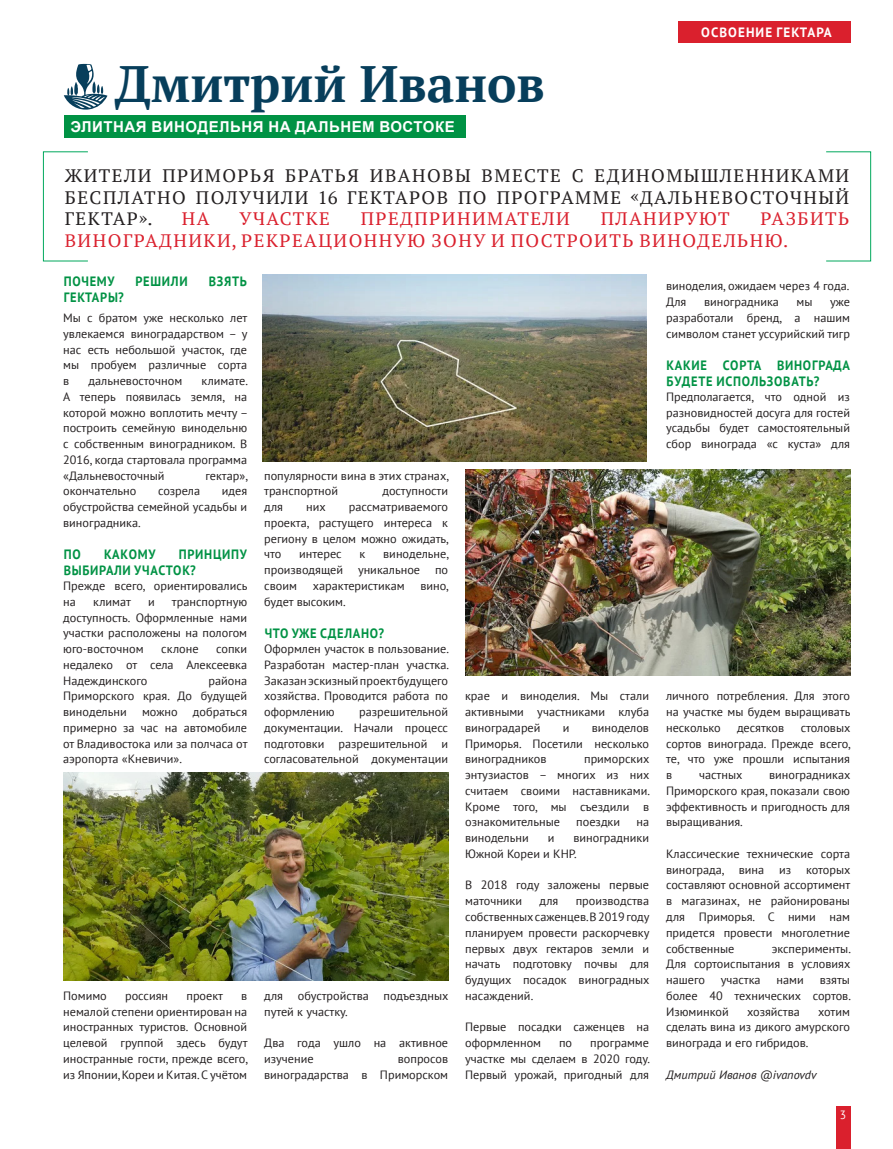
<style>
.page{position:relative;width:893px;height:1149px;background:#fff}
.page>*{position:absolute;margin:0;border:0;box-sizing:border-box;transform-origin:0 0}
.AuroraHeader1{font:700 51px "PT Serif";color:#073e5b}
.AuroraZabivka1{font:18px/21.6px "PT Serif";letter-spacing:.08em;color:#231f20;text-align:justify}
.AuroraZabivka1-2{font:18px/21.6px "PT Serif";letter-spacing:.08em;color:#da202d}
.AuroraSubheader1{font:700 15px "Arial";letter-spacing:.035em;color:#fff}
.auroraText2{font:700 13.5px/16.2px "PT Sans";letter-spacing:.06em;color:#009244;scale:.92 1}
.AuroraText1{font:700 13.5px "PT Sans";letter-spacing:.08em;color:#fff}
.auroraText2-2{font:12px/15.8px "PT Sans";color:#231f20;text-align:justify}
.auroraText2-3{font:italic 12px "PT Sans";color:#231f20}
.AuroraText1-2{font:12px "PT Sans";color:#fff}
</style>
<div class="page">
<img style="left:262px;top:274px;width:385px;height:187px">
<img style="left:465px;top:469px;width:385px;height:206px">
<img style="left:63px;top:772px;width:385px;height:208px">
<div style="left:678px;top:21px;width:172px;height:22px;background:#da202d"></div>
<div style="left:836px;top:1106px;width:14px;height:42px;background:#da202d"></div>
<div style="left:64px;top:115px;width:402px;height:23px;background:#009244"></div>
<div style="left:43px;top:152px;width:45px;height:109px;border:1px solid #00a85c"></div>
<div style="left:826px;top:152px;width:45px;height:109px;border:1px solid #00a85c"></div>
<svg style="left:64px;top:64px;width:43px;height:46px"></svg>
<p class="AuroraHeader1" style="left:115px;top:51px;width:432px">Дмитрий Иванов</p>
<p class="AuroraSubheader1" style="left:71px;top:116px;width:386px">ЭЛИТНАЯ ВИНОДЕЛЬНЯ НА ДАЛЬНЕМ ВОСТОКЕ</p>
<p class="AuroraText1" style="left:701px;top:24px;width:132px">ОСВОЕНИЕ ГЕКТАРА</p>
<p class="AuroraZabivka1" style="left:65px;top:165px;width:786px">ЖИТЕЛИ ПРИМОРЬЯ БРАТЬЯ ИВАНОВЫ ВМЕСТЕ С ЕДИНОМЫШЛЕННИКАМИ БЕСПЛАТНО ПОЛУЧИЛИ 16 ГЕКТАРОВ ПО ПРОГРАММЕ «ДАЛЬНЕВОСТОЧНЫЙ ГЕКТАР».</p>
<p class="AuroraZabivka1-2" style="left:65px;top:208px;width:786px;text-indent:696px">РАЗБИТЬ<br>ВИНОГРАДНИКИ, РЕКРЕАЦИОННУЮ ЗОНУ И ПОСТРОИТЬ ВИНОДЕЛЬНЮ.</p>
<p class="AuroraZabivka1-2" style="left:182px;top:208px;width:29px">НА</p>
<p class="AuroraZabivka1-2" style="left:240px;top:208px;width:92px">УЧАСТКЕ</p>
<p class="AuroraZabivka1-2" style="left:361px;top:208px;width:211px">ПРЕДПРИНИМАТЕЛИ</p>
<p class="AuroraZabivka1-2" style="left:601px;top:208px;width:130px">ПЛАНИРУЮТ</p>
<p class="auroraText2" style="left:64px;top:273px;width:57px">ПОЧЕМУ</p>
<p class="auroraText2" style="left:135px;top:273px;width:58px">РЕШИЛИ</p>
<p class="auroraText2" style="left:209px;top:273px;width:43px">ВЗЯТЬ</p>
<p class="auroraText2" style="left:64px;top:289px;width:67px">ГЕКТАРЫ?</p>
<p class="auroraText2-2" style="left:63px;top:309px;width:186px">Мы с братом уже несколько лет увлекаемся виноградарством – у нас есть небольшой участок, где мы пробуем различные сорта в</p>
<p class="auroraText2-2" style="left:63px;top:372px;width:186px;text-indent:138px">климате.<br>А теперь появилась земля, на которой можно воплотить мечту – построить семейную винодельню с собственным виноградником. В 2016, когда стартовала программа «Дальневосточный</p>
<p class="auroraText2-2" style="left:89px;top:372px;width:95px">дальневосточном</p>
<p class="auroraText2-2" style="left:206px;top:467px;width:44px">гектар»,</p>
<p class="auroraText2-2" style="left:63px;top:483px;width:75px">окончательно</p>
<p class="auroraText2-2" style="left:158px;top:483px;width:43px">созрела</p>
<p class="auroraText2-2" style="left:63px;top:483px;width:185px;text-indent:159px">идея обустройства семейной усадьбы и виноградника.</p>
<p class="auroraText2" style="left:64px;top:545px;width:20px">ПО</p>
<p class="auroraText2" style="left:104px;top:545px;width:57px">КАКОМУ</p>
<p class="auroraText2" style="left:64px;top:545px;width:201px;text-indent:115px">ПРИНЦИПУ<br>ВЫБИРАЛИ УЧАСТОК?</p>
<p class="auroraText2-2" style="left:63px;top:577px;width:186px">Прежде всего, ориентировались на</p>
<p class="auroraText2-2" style="left:63px;top:593px;width:185px;text-indent:109px">транспортную доступность. Оформленные нами участки расположены на пологом юго-восточном</p>
<p class="auroraText2-2" style="left:93px;top:593px;width:39px">климат</p>
<p class="auroraText2-2" style="left:148px;top:593px;width:8px">и</p>
<p class="auroraText2-2" style="left:63px;top:640px;width:185px;text-indent:153px">сопки недалеко от села Алексеевка Надеждинского</p>
<p class="auroraText2-2" style="left:161px;top:640px;width:39px">склоне</p>
<p class="auroraText2-2" style="left:63px;top:672px;width:185px;text-indent:145px">района Приморского края. До будущей винодельни</p>
<p class="auroraText2-2" style="left:63px;top:703px;width:186px;text-indent:130px">добраться примерно за час на автомобиле от Владивостока или за полчаса от аэропорта «Кневичи».</p>
<p class="auroraText2-2" style="left:142px;top:703px;width:37px">можно</p>
<p class="auroraText2-2" style="left:264px;top:467px;width:186px">популярности вина в этих странах, транспортной</p>
<p class="auroraText2-2" style="left:382px;top:483px;width:67px">доступности</p>
<p class="auroraText2-2" style="left:264px;top:498px;width:20px">для</p>
<p class="auroraText2-2" style="left:306px;top:498px;width:21px">них</p>
<p class="auroraText2-2" style="left:264px;top:498px;width:186px;text-indent:85px">рассматриваемого проекта, растущего интереса к региону в целом можно ожидать, что</p>
<p class="auroraText2-2" style="left:264px;top:546px;width:186px;text-indent:119px">винодельне, производящей уникальное по своим</p>
<p class="auroraText2-2" style="left:299px;top:546px;width:44px">интерес</p>
<p class="auroraText2-2" style="left:359px;top:546px;width:7px">к</p>
<p class="auroraText2-2" style="left:313px;top:577px;width:93px">характеристикам</p>
<p class="auroraText2-2" style="left:420px;top:577px;width:30px">вино,</p>
<p class="auroraText2-2" style="left:264px;top:593px;width:83px">будет высоким.</p>
<p class="auroraText2" style="left:265px;top:624px;width:131px">ЧТО УЖЕ СДЕЛАНО?</p>
<p class="auroraText2-2" style="left:264px;top:640px;width:186px">Оформлен участок в пользование.<br>Разработан мастер-план участка.<br>Заказан эскизный проект будущего хозяйства. Проводится работа по оформлению</p>
<p class="auroraText2-2" style="left:264px;top:703px;width:185px;text-indent:95px">разрешительной документации. Начали процесс подготовки разрешительной и согласовательной документации</p>
<p class="auroraText2-2" style="left:63px;top:987px;width:45px">Помимо</p>
<p class="auroraText2-2" style="left:125px;top:987px;width:45px">россиян</p>
<p class="auroraText2-2" style="left:186px;top:987px;width:38px">проект</p>
<p class="auroraText2-2" style="left:63px;top:987px;width:186px;text-indent:178px">в немалой степени ориентирован на иностранных туристов. Основной целевой группой здесь будут иностранные гости, прежде всего, из Японии, Кореи и Китая. С учётом</p>
<p class="auroraText2-2" style="left:264px;top:987px;width:186px">для обустройства подъездных путей к участку.</p>
<p class="auroraText2-2" style="left:264px;top:1034px;width:185px">Два года ушло на активное изучение</p>
<p class="auroraText2-2" style="left:264px;top:1050px;width:185px;text-align:right">вопросов<br>виноградарства в Приморском</p>
<p class="auroraText2-2" style="left:666px;top:278px;width:185px">виноделия, ожидаем через 4 года.</p>
<p class="auroraText2-2" style="left:666px;top:294px;width:22px">Для</p>
<p class="auroraText2-2" style="left:704px;top:294px;width:77px">виноградника</p>
<p class="auroraText2-2" style="left:797px;top:294px;width:17px">мы</p>
<p class="auroraText2-2" style="left:666px;top:294px;width:185px;text-indent:164px">уже разработали бренд, а нашим символом станет уссурийский тигр</p>
<p class="auroraText2" style="left:667px;top:357px;width:201px">КАКИЕ СОРТА ВИНОГРАДА<br>БУДЕТЕ ИСПОЛЬЗОВАТЬ?</p>
<p class="auroraText2-2" style="left:666px;top:388px;width:185px">Предполагается, что одной из разновидностей досуга для гостей усадьбы будет самостоятельный сбор винограда «с куста» для</p>
<p class="auroraText2-2" style="left:465px;top:687px;width:185px">крае и виноделия. Мы стали активными участниками клуба виноградарей</p>
<p class="auroraText2-2" style="left:465px;top:719px;width:185px;text-indent:127px">виноделов Приморья. Посетили несколько виноградников</p>
<p class="auroraText2-2" style="left:563px;top:719px;width:8px">и</p>
<p class="auroraText2-2" style="left:465px;top:750px;width:186px;text-indent:119px">приморских энтузиастов – многих из них считаем своими наставниками.<br>Кроме того, мы съездили в ознакомительные</p>
<p class="auroraText2-2" style="left:576px;top:813px;width:45px">поездки</p>
<p class="auroraText2-2" style="left:636px;top:813px;width:14px">на</p>
<p class="auroraText2-2" style="left:465px;top:829px;width:65px">винодельни</p>
<p class="auroraText2-2" style="left:548px;top:829px;width:8px">и</p>
<p class="auroraText2-2" style="left:465px;top:829px;width:185px;text-indent:108px">виноградники<br>Южной Кореи и КНР.</p>
<p class="auroraText2-2" style="left:465px;top:876px;width:185px">В 2018 году заложены первые маточники</p>
<p class="auroraText2-2" style="left:465px;top:892px;width:186px;text-indent:111px">производства собственных саженцев.В 2019 году планируем провести раскорчевку первых двух гектаров земли и начать подготовку почвы для будущих посадок виноградных насаждений.</p>
<p class="auroraText2-2" style="left:465px;top:1018px;width:185px">Первые посадки саженцев на оформленном</p>
<p class="auroraText2-2" style="left:539px;top:892px;width:20px">для</p>
<p class="auroraText2-2" style="left:465px;top:1034px;width:186px;text-indent:125px">программе участке мы сделаем в 2020 году.<br>Первый урожай, пригодный для</p>
<p class="auroraText2-2" style="left:559px;top:1034px;width:15px">по</p>
<p class="auroraText2-2" style="left:666px;top:687px;width:186px">личного потребления. Для этого на участке мы будем выращивать несколько</p>
<p class="auroraText2-2" style="left:666px;top:719px;width:186px;text-indent:135px">столовых сортов винограда. Прежде всего, те, что уже прошли испытания в</p>
<p class="auroraText2-2" style="left:737px;top:719px;width:49px">десятков</p>
<p class="auroraText2-2" style="left:666px;top:766px;width:186px;text-indent:103px">виноградниках Приморского края, показали свою эффективность и пригодность для выращивания.</p>
<p class="auroraText2-2" style="left:666px;top:845px;width:186px">Классические технические сорта винограда, вина из которых составляют основной ассортимент в магазинах, не районированы для Приморья. С ними нам придется провести многолетние собственные</p>
<p class="auroraText2-2" style="left:699px;top:766px;width:45px">частных</p>
<p class="auroraText2-2" style="left:666px;top:939px;width:186px;text-indent:106px">эксперименты.<br>Для сортоиспытания в условиях нашего</p>
<p class="auroraText2-2" style="left:666px;top:971px;width:186px;text-indent:154px">взяты более 40 технических сортов.<br>Изюминкой</p>
<p class="auroraText2-2" style="left:721px;top:971px;width:41px">участка</p>
<p class="auroraText2-2" style="left:777px;top:971px;width:29px">нами</p>
<p class="auroraText2-2" style="left:747px;top:1002px;width:54px">хозяйства</p>
<p class="auroraText2-2" style="left:666px;top:1002px;width:185px;text-indent:152px">хотим сделать вина из дикого амурского винограда и его гибридов.</p>
<p class="auroraText2-3" style="left:666px;top:1066px;width:152px">Дмитрий Иванов @ivanovdv</p>
<p class="AuroraText1-2" style="left:840px;top:1106px;width:8px">3</p>
</div>
